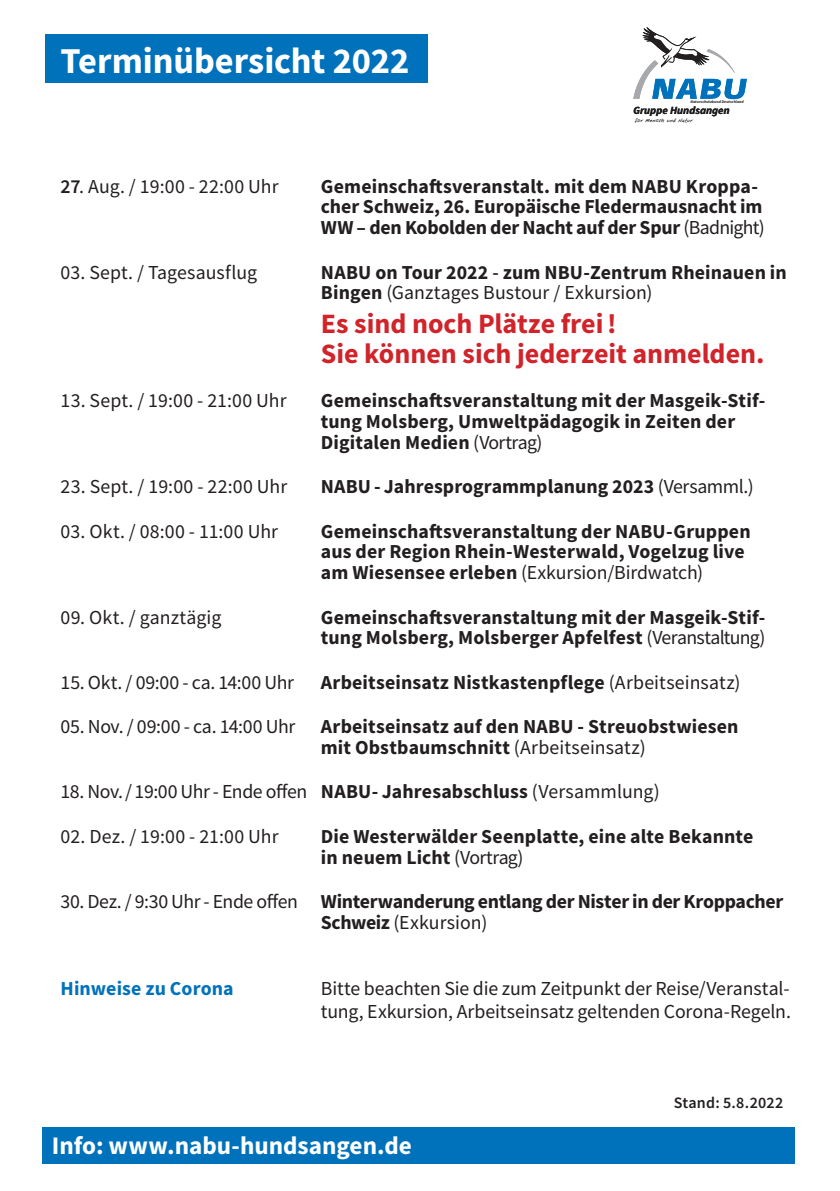
<style>
.page{position:relative;width:840px;height:1191px;background:#fff}
.page>*{position:absolute;margin:0;border:0;box-sizing:border-box;transform-origin:0 0}
.t1{font:700 36.4px "Source Sans Pro";letter-spacing:-.005em;color:#fff}
.t2{font:700 28px/30px "Source Sans Pro";color:#d1232a}
.t3{font:700 25.2px "Source Sans Pro";color:#fff}
.t4{font:700 19.8px/20.6px "Source Sans Pro";letter-spacing:.005em;color:#231f20}
.t5{font:19.8px/23.8px "Source Sans Pro";letter-spacing:-.005em;color:#231f20}
.t6{font:700 19.8px/20.6px "Source Sans Pro";letter-spacing:-.02em;color:#231f20}
.t7{font:700 19.8px "Source Sans Pro";letter-spacing:.005em;color:#0072bc}
.t8{font:600 16px "Source Sans Pro";letter-spacing:.015em;color:#231f20}
.t9{font:italic 700 11px "Source Sans Pro";color:#000001}
.t10{font:700 4.4px "Nabu Note 4";color:#231f20}
.t11{font:italic 700 4px "Source Sans Pro";color:#231f20}
.s1{font-weight:600}
.s2{font-weight:400}
.s3{font-weight:700}
</style>
<div class="page">
<div style="left:45px;top:34px;width:382px;height:48px;background:#0072bc"></div>
<div style="left:42px;top:1127px;width:752px;height:37px;background:#0072bc"></div>
<svg style="left:633px;top:27px;width:113px;height:72px"></svg>
<h1 class="t1" style="left:60px;top:36px;width:350px">Terminübersicht 2022</h1>
<p class="t11" style="left:690px;top:99px;width:55px">Naturschutzbund Deutschland</p>
<p class="t10" style="left:634px;top:118px;width:59px">für Mensch und Natur</p>
<p class="t9" style="left:633px;top:103px;width:98px">Gruppe Hundsangen</p>
<p class="t5" style="left:60px;top:174px;width:219px"><span class="s1">27</span>. Aug. / 19:00 - 22:00 Uhr</p>
<p class="t4" style="left:320px;top:175px;width:445px">Gemeinschaftsveranstalt. mit dem NABU Kroppa&shy;cher Schweiz, 26. Europäische Fledermausnacht im<br>WW – den Kobolden der Nacht auf der Spur <span class="s2">(Badnight)</span></p>
<p class="t5" style="left:60px;top:260px;width:198px">03. Sept. / Tagesausflug</p>
<p class="t4" style="left:320px;top:261px;width:467px">NABU on Tour 2022 <span class="s1">-</span> zum NBU-Zentrum Rheinauen in<br>Bingen <span class="s2">(Ganztages Bustour / Exkursion)</span></p>
<h2 class="t2" style="left:320px;top:308px;width:445px">Es sind noch Plätze frei!<br>Sie können sich jederzeit anmelden.</h2>
<p class="t5" style="left:60px;top:389px;width:227px">13. Sept. / 19:00 - 21:00 Uhr</p>
<p class="t4" style="left:320px;top:390px;width:446px">Gemeinschaftsveranstaltung mit der Masgeik-Stif&shy;tung Molsberg, Umweltpädagogik in Zeiten der<br>Digitalen Medien <span class="s2">(Vortrag)</span></p>
<p class="t5" style="left:60px;top:475px;width:228px">23. Sept. / 19:00 - 22:00 Uhr</p>
<p class="t4" style="left:320px;top:476px;width:434px">NABU- Jahresprogrammplanung 2023 <span class="s2">(Versamml.)</span></p>
<p class="t5" style="left:60px;top:519px;width:219px">03. Okt. / 08:00 - 11:00 Uhr</p>
<p class="t4" style="left:320px;top:520px;width:431px">Gemeinschaftsveranstaltung der NABU-Gruppen aus der Region Rhein-Westerwald, Vogelzug live am Wiesensee erleben <span class="s2">(Exkursion/Birdwatch)</span></p>
<p class="t5" style="left:60px;top:605px;width:162px">09. Okt. / ganztägig</p>
<p class="t4" style="left:320px;top:606px;width:446px">Gemeinschaftsveranstaltung mit der Masgeik-Stif&shy;tung Molsberg, Molsberger Apfelfest <span class="s2">(Veranstaltung)</span></p>
<p class="t5" style="left:60px;top:670px;width:235px">15. Okt. / 09:00 - ca. 14:00 Uhr</p>
<p class="t4" style="left:320px;top:671px;width:421px">Arbeitseinsatz Nistkastenpflege <span class="s2">(Arbeitseinsatz)</span></p>
<p class="t5" style="left:60px;top:714px;width:236px">05. Nov. / 09:00 - ca. 14:00 Uhr</p>
<p class="t4" style="left:320px;top:716px;width:419px">Arbeitseinsatz auf den NABU - Streuobstwiesen mit Obstbaumschnitt <span class="s2">(Arbeitseinsatz)</span></p>
<p class="t5" style="left:60px;top:780px;width:600px">18. Nov./19:00 Uhr - Ende offen <span class="s3">NABU- Jahresabschluss</span> (Versammlung)</p>
<p class="t5" style="left:60px;top:824px;width:219px">02. Dez. / 19:00 - 21:00 Uhr</p>
<p class="t4" style="left:320px;top:825px;width:434px">Die Westerwälder Seenplatte, eine alte Bekannte in neuem Licht <span class="s2">(Vortrag)</span></p>
<p class="t6" style="left:320px;top:891px;width:463px;text-indent:-260px"><span class="s2">30. Dez. / 9:30 Uhr - Ende offen</span> Winterwanderung entlang der Nister in der Kroppacher<br>Schweiz <span class="s2">(Exkursion)</span></p>
<p class="t7" style="left:60px;top:974px;width:174px">Hinweise zu Corona</p>
<p class="t5" style="left:320px;top:976px;width:471px">Bitte beachten Sie die zum Zeitpunkt der Reise/Veranstal&shy;tung, Exkursion, Arbeitseinsatz geltenden Corona-Regeln.</p>
<p class="t3" style="left:52px;top:1128px;width:361px">Info: www.nabu-hundsangen.de</p>
<p class="t8" style="left:673px;top:1092px;width:111px">Stand: 5.8.2022</p>
</div>
